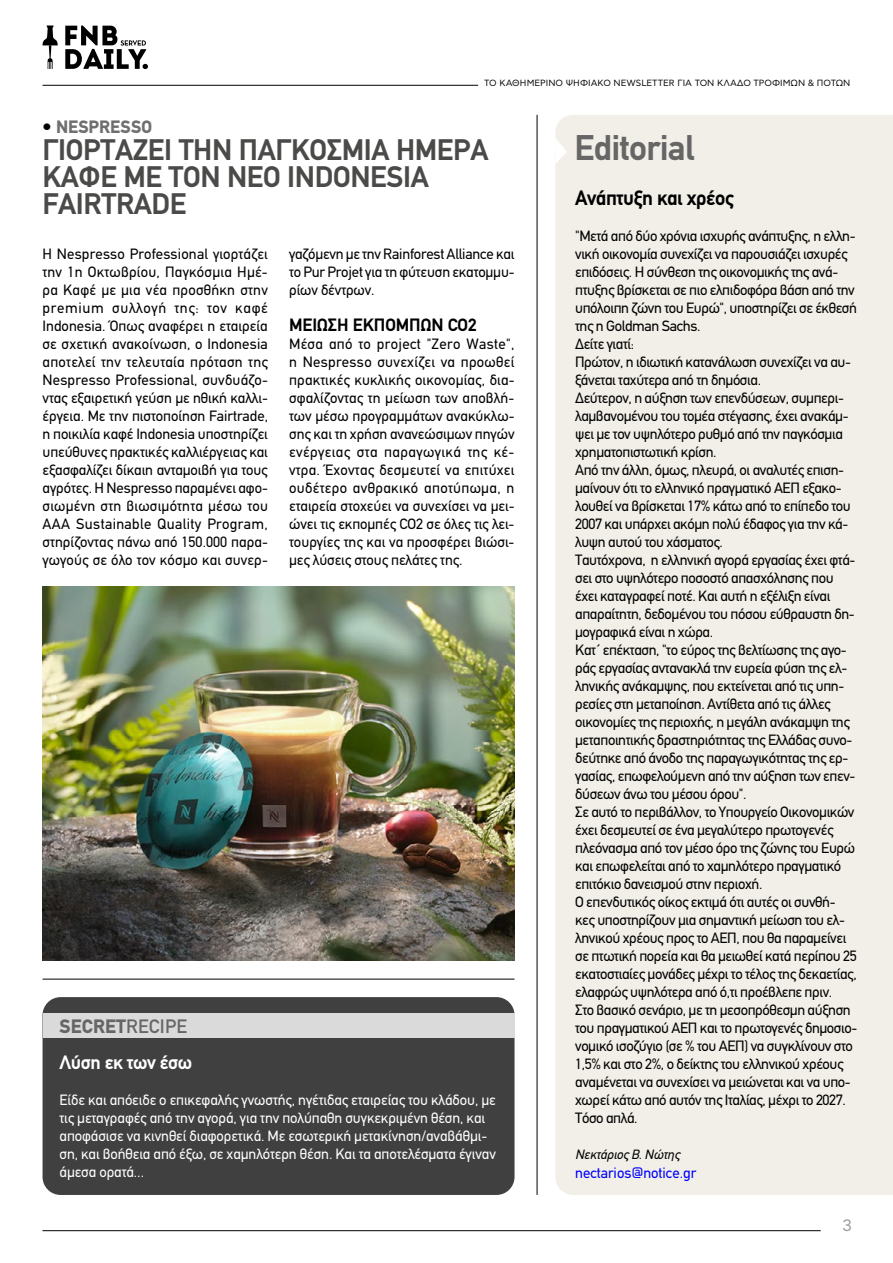
<style>
.page{position:relative;width:893px;height:1263px;background:#fff}
.page>*{position:absolute;margin:0;border:0;box-sizing:border-box;transform-origin:0 0}
.t1{font:700 36px "PF Din Text";letter-spacing:-.02em;color:#666}
.t2{font:700 30px/27px "PF Din Text";letter-spacing:-.01em;color:#4a4a49}
.t3{font:700 21px "PF Din Text";letter-spacing:-.02em;color:#000}
.t4{font:700 19.5px/36px "PF Din Text";letter-spacing:-.02em;color:#fff}
.t5{font:700 18px "PF Din Text";color:#000}
.t6{font:900 18px "PF Din Text";letter-spacing:.005em;color:#706f6f}
.t7{font:16.5px "CF Asty Std";color:#9d9d9c}
.t8{font:15px/18px "PF Din Text";letter-spacing:-.025em;color:#000;text-align:justify}
.t9{font:15px/18px "PF Din Text";letter-spacing:-.005em;color:#fff}
.t10{font:15px "PF Din Text";color:#00f}
.t11{font:italic 13.5px "PF Din Text";letter-spacing:-.005em;color:#000}
.t12{font:9px "CF Asty Std";color:#000}
.s1{color:#000}
.s2{font-weight:900;color:#666}
.s3{font-weight:500;color:#666}
</style>
<div class="page">
<svg style="left:43px;top:26px;width:15px;height:43px"></svg>
<svg style="left:65px;top:26px;width:83px;height:43px"></svg>
<hr style="left:43px;top:85px;width:435px;height:1px;background:#000">
<hr style="left:43px;top:1230px;width:778px;height:1px;background:#000">
<hr style="left:537px;top:115px;width:1px;height:1080px;background:#000">
<div style="left:555px;top:115px;width:338px;height:1080px;background:#f1efe7"></div>
<svg style="left:555px;top:123px;width:12px;height:53px"></svg>
<div style="left:43px;top:997px;width:471px;height:198px;background:#404040;border-radius:18px"></div>
<div style="left:43px;top:1013px;width:471px;height:25px;background:#dadada"></div>
<hr style="left:43px;top:979px;width:471px;height:1px;background:#000">
<img style="left:43px;top:586px;width:471px;height:375px">
<p class="t12" style="left:484px;top:78px;width:368px">ΤΟ ΚΑΘΗΜΕΡΙΝΌ ΨΗΦΙΑΚΌ NEWSLETTER ΓΙΑ ΤΟΝ ΚΛΆΔΟ ΤΡΟΦΊ ΜΩΝ &amp; ΠΟΤΏΝ</p>
<p class="t6" style="left:43px;top:116px;width:111px"><span class="s1">•</span> NESPRESSO</p>
<h2 class="t2" style="left:43px;top:136px;width:447px">ΓΙΟΡΤΆΖΕΙ ΤΗΝ ΠΑΓΚΌΣΜΙΑ ΗΜΈΡΑ<br>ΚΑΦΈ ΜΕ ΤΟΝ ΝΈΟ INDONESIA<br>FAIRTRADE</h2>
<p class="t8" style="left:43px;top:245px;width:227px">Η Nespresso Professional γιορτάζει την 1η Οκτωβρίου, Παγκόσμια Ημέ&shy;ρα Καφέ με μια νέα προσθήκη στην premium συλλογή της: τον καφέ Indonesia. Όπως αναφέρει η εταιρεία σε σχετική ανακοίνωση, ο Indonesia αποτελεί την τελευταία πρόταση της Nespresso Professional, συνδυάζο&shy;ντας εξαιρετική γεύση με ηθική καλλι&shy;έργεια. Με την πιστοποίηση Fairtrade, η ποικιλία καφέ Indonesia υποστηρίζει υπεύθυνες πρακτικές καλλιέργειας και εξασφαλίζει δίκαιη ανταμοιβή για τους αγρότες. Η Nespresso παραμένει αφο&shy;σιωμένη στη βιωσιμότητα μέσω του AAA Sustainable Quality Program, στηρίζοντας πάνω από 150.000 παρα&shy;γωγούς σε όλο τον κόσμο και συνερ-</p>
<p class="t8" style="left:289px;top:245px;width:227px">γαζόμενη με την Rainforest Alliance και το Pur Projet για τη φύτευση εκατομμυ&shy;ρίων δέντρων.</p>
<p class="t5" style="left:289px;top:314px;width:189px">ΜΕΙΩΣΗ ΕΚΠΟΜΠΩΝ CO2</p>
<p class="t8" style="left:289px;top:335px;width:227px">Μέσα από το project "Zero Waste", η Nespresso συνεχίζει να προωθεί πρακτικές κυκλικής οικονομίας, δια&shy;σφαλίζοντας τη μείωση των αποβλή&shy;των μέσω προγραμμάτων ανακύκλω&shy;σης και τη χρήση ανανεώσιμων πηγών ενέργειας στα παραγωγικά της κέ&shy;ντρα. Έχοντας δεσμευτεί να επιτύχει ουδέτερο ανθρακικό αποτύπωμα, η εταιρεία στοχεύει να συνεχίσει να μει&shy;ώνει τις εκπομπές CO2 σε όλες τις λει&shy;τουργίες της και να προσφέρει βιώσι&shy;μες λύσεις στους πελάτες της.</p>
<h3 class="t4" style="left:60px;top:1008px;width:134px"><span class="s2">SECRET</span><span class="s3">RECIPE<br></span>Λύση εκ των έσω</h3>
<p class="t9" style="left:60px;top:1091px;width:438px">Είδε και απόειδε ο επικεφαλής γνωστής, ηγέτιδας εταιρείας του κλάδου, με τις μεταγραφές από την αγορά, για την πολύπαθη συγκεκριμένη θέση, και αποφάσισε να κινηθεί διαφορετικά. Με εσωτερική μετακίνηση/αναβάθμι&shy;ση, και βοήθεια από έξω, σε χαμηλότερη θέση. Και τα αποτελέσματα έγιναν άμεσα ορατά...</p>
<h1 class="t1" style="left:574px;top:126px;width:122px">Editorial</h1>
<h3 class="t3" style="left:575px;top:185px;width:161px">Ανάπτυξη και χρέος</h3>
<p class="t8" style="left:575px;top:227px;width:284px;text-align:left">"Mετά από δύο χρόνια ισχυρής ανάπτυξης, η ελλη&shy;νική οικονομία συνεχίζει να παρουσιάζει ισχυρές επιδόσεις. Η σύνθεση της οικονομικής της ανά&shy;πτυξης βρίσκεται σε πιο ελπιδοφόρα βάση από την υπόλοιπη ζώνη του Ευρώ", υποστηρίζει σε έκθεσή της η Goldman Sachs.<br>Δείτε γιατί:<br>Πρώτον, η ιδιωτική κατανάλωση συνεχίζει να αυ&shy;ξάνεται ταχύτερα από τη δημόσια.<br>Δεύτερον, η αύξηση των επενδύσεων, συμπερι&shy;λαμβανομένου του τομέα στέγασης, έχει ανακάμ&shy;ψει με τον υψηλότερο ρυθμό από την παγκόσμια χρηματοπιστωτική κρίση.<br>Από την άλλη, όμως, πλευρά, οι αναλυτές επιση&shy;μαίνουν ότι το ελληνικό πραγματικό ΑΕΠ εξακο&shy;λουθεί να βρίσκεται 17% κάτω από το επίπεδο του 2007 και υπάρχει ακόμη πολύ έδαφος για την κά&shy;λυψη αυτού του χάσματος.<br>Ταυτόχρονα, η ελληνική αγορά εργασίας έχει φτά&shy;σει στο υψηλότερο ποσοστό απασχόλησης που έχει καταγραφεί ποτέ. Και αυτή η εξέλιξη είναι απαραίτητη, δεδομένου του πόσου εύθραυστη δη&shy;μογραφικά είναι η χώρα.<br>Κατ΄ επέκταση, "το εύρος της βελτίωσης της αγο&shy;ράς εργασίας αντανακλά την ευρεία φύση της ελ&shy;ληνικής ανάκαμψης, που εκτείνεται από τις υπη&shy;ρεσίες στη μεταποίηση. Αντίθετα από τις άλλες οικονομίες της περιοχής, η μεγάλη ανάκαμψη της μεταποιητικής δραστηριότητας της Ελλάδας συνο&shy;δεύτηκε από άνοδο της παραγωγικότητας της ερ&shy;γασίας, επωφελούμενη από την αύξηση των επεν&shy;δύσεων άνω του μέσου όρου".<br>Σε αυτό το περιβάλλον, το Υπουργείο Οικονομικών έχει δεσμευτεί σε ένα μεγαλύτερο πρωτογενές πλεόνασμα από τον μέσο όρο της ζώνης του Ευρώ και επωφελείται από το χαμηλότερο πραγματικό επιτόκιο δανεισμού στην περιοχή.<br>Ο επενδυτικός οίκος εκτιμά ότι αυτές οι συνθή&shy;κες υποστηρίζουν μια σημαντική μείωση του ελ&shy;ληνικού χρέους προς το ΑΕΠ, που θα παραμείνει σε πτωτική πορεία και θα μειωθεί κατά περίπου 25 εκατοστιαίες μονάδες μέχρι το τέλος της δεκαετίας, ελαφρώς υψηλότερα από ό,τι προέβλεπε πριν.<br>Στο βασικό σενάριο, με τη μεσοπρόθεσμη αύξηση του πραγματικού ΑΕΠ και το πρωτογενές δημοσιο&shy;νομικό ισοζύγιο (σε % του ΑΕΠ) να συγκλίνουν στο 1,5% και στο 2%, ο δείκτης του ελληνικού χρέους αναμένεται να συνεχίσει να μειώνεται και να υπο&shy;χωρεί κάτω από αυτόν της Ιταλίας, μέχρι το 2027.<br>Τόσο απλά.</p>
<p class="t11" style="left:575px;top:1146px;width:106px">Νεκτάριος B. Νώτης</p>
<p class="t10" style="left:575px;top:1164px;width:123px">nectarios@notice.gr</p>
<p class="t7" style="left:842px;top:1216px;width:11px">3</p>
</div>
